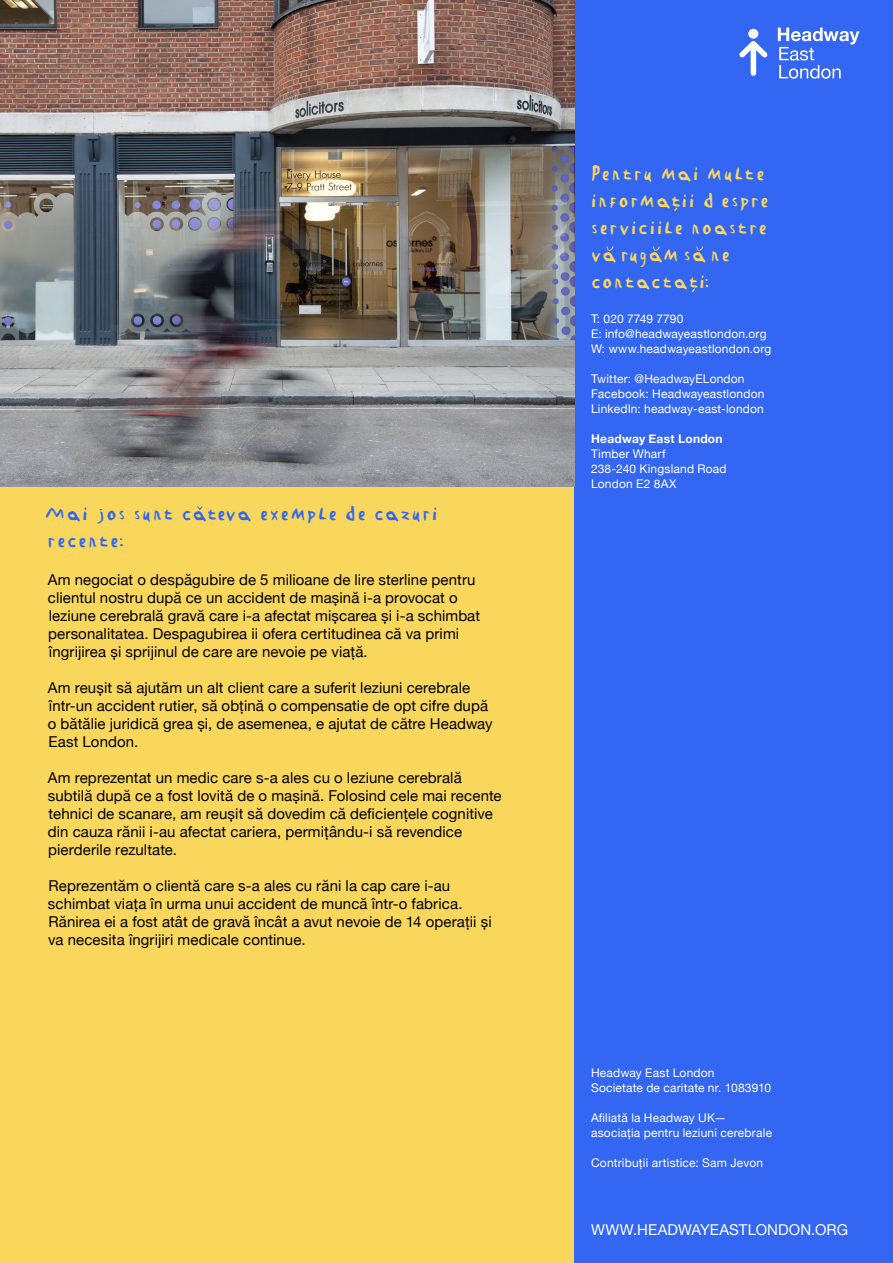
<style>
.page{position:relative;width:893px;height:1263px;background:#fff}
.page>*{position:absolute;margin:0;border:0;box-sizing:border-box;transform-origin:0 0}
.t1{font:22.5px/27px "Headwayfont";letter-spacing:.065em;color:#f9d75d}
.t2{font:22.5px/27px "Headwayfont";letter-spacing:.07em;color:#3366f2}
.t3{font:15px/18px "Helvetica Neue";letter-spacing:.005em;color:#000}
.t4{font:15px "Helvetica Neue";letter-spacing:.005em;color:#fff}
.t5{font:12px/15px "Helvetica Neue";letter-spacing:.015em;color:#fff}
.t6{font:700 12px "Helvetica Neue";letter-spacing:.02em;color:#fff}
</style>
<div class="page">
<div style="left:0;top:0;width:574px;height:1263px;background:#f9d75d"></div>
<div style="left:574px;top:0;width:319px;height:1263px;background:#3366f2"></div>
<img style="left:0;top:0;width:574px;height:487px">
<svg style="left:197px;top:506px;width:6px;height:4px"></svg>
<svg style="left:607px;top:246px;width:6px;height:5px"></svg>
<svg style="left:653px;top:246px;width:7px;height:5px"></svg>
<svg style="left:696px;top:246px;width:7px;height:5px"></svg>
<svg style="left:778px;top:28px;width:81px;height:51px"></svg>
<svg style="left:739px;top:41px;width:28px;height:35px"></svg>
<div style="left:748px;top:29px;width:10px;height:10px;background:#fff;border-radius:50%"></div>
<h1 class="t2" style="left:45px;top:502px;width:394px">Mai jos sunt cateva exemple de cazuri recente</h1>
<p class="t3" style="left:48px;top:571px;width:434px">Am negociat o despăgubire de 5 milioane de lire sterline pentru clientul nostru după ce un accident de mașină i-a provocat o leziune cerebrală gravă care i-a afectat mișcarea și i-a schimbat personalitatea. Despagubirea ii ofera certitudinea că va primi îngrijirea și sprijinul de care are nevoie pe viață.</p>
<p class="t3" style="left:48px;top:679px;width:446px">Am reușit să ajutăm un alt client care a suferit leziuni cerebrale într-un accident rutier, să obțină o compensatie de opt cifre după o bătălie juridică grea și, de asemenea, e ajutat de către Headway East London.</p>
<p class="t3" style="left:48px;top:769px;width:455px">Am reprezentat un medic care s-a ales cu o leziune cerebrală subtilă după ce a fost lovită de o mașină. Folosind cele mai recente tehnici de scanare, am reușit să dovedim că deficiențele cognitive din cauza rănii i-au afectat cariera, permițându-i să revendice pierderile rezultate.</p>
<p class="t3" style="left:48px;top:877px;width:445px">Reprezentăm o clientă care s-a ales cu răni la cap care i-au schimbat viața în urma unui accident de muncă într-o fabrica.<br>Rănirea ei a fost atât de gravă încât a avut nevoie de 14 operații și va necesita îngrijiri medicale continue.</p>
<h1 class="t1" style="left:591px;top:162px;width:179px">Pentru mai multe informatii d espre serviciile noastre va rugam sa ne contactati</h1>
<p class="t5" style="left:591px;top:312px;width:182px">T: 020 7749 7790<br>E: info@headwayeastlondon.org<br>W: www.headwayeastlondon.org</p>
<p class="t5" style="left:591px;top:372px;width:175px">Twitter: @HeadwayELondon<br>Facebook: Headwayeastlondon<br>LinkedIn: headway-east-london</p>
<p class="t6" style="left:591px;top:429px;width:133px">Headway East London</p>
<p class="t5" style="left:591px;top:447px;width:137px">Timber Wharf<br>238-240 Kingsland Road<br>London E2 8AX</p>
<p class="t5" style="left:591px;top:1066px;width:182px">Headway East London<br>Societate de caritate nr. 1083910</p>
<p class="t5" style="left:591px;top:1111px;width:183px">Afiliată la Headway UK— asociația pentru leziuni cerebrale</p>
<p class="t5" style="left:591px;top:1156px;width:174px">Contribuții artistice: Sam Jevon</p>
<p class="t4" style="left:591px;top:1219px;width:259px">WWW.HEADWAYEASTLONDON.ORG</p>
</div>
